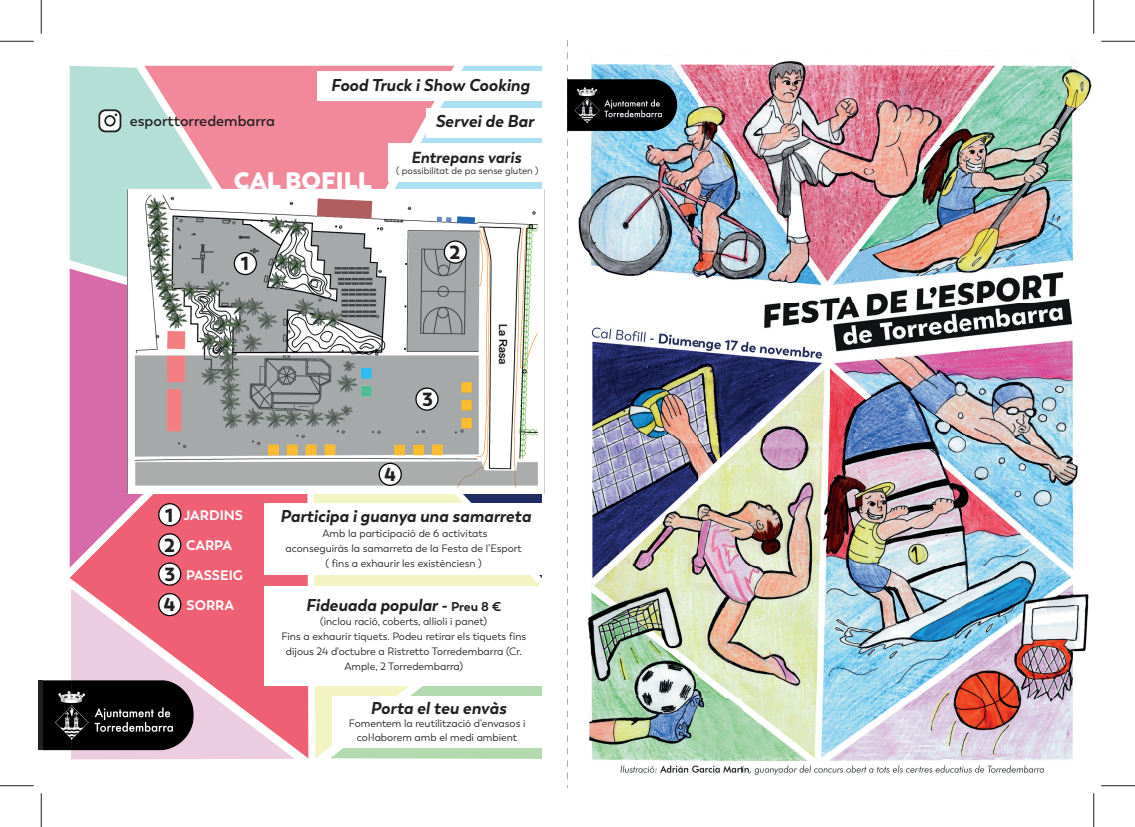
<style>
.page{position:relative;width:1135px;height:827px;background:#fff}
.page>*{position:absolute;margin:0;border:0;box-sizing:border-box;transform-origin:0 0}
.t1{font:800 23.75px "Boston";color:#fff}
.t2{font:900 19px/29.5px "Boston";color:#231f20;text-align:justify}
.t3{font:italic 700 17px/36.2px "Boston";color:#231f20;text-align:right}
.t4{font:italic 700 16px "Boston";color:#231f20}
.t5{font:600 15px "Boston";color:#231f20}
.t6{font:700 13.75px "Boston";color:#fff}
.t7{font:10.62px/14.9px "Boston";color:#231f20;text-align:center}
.t8{font:9.62px "Boston";color:#231f20}
.s1{font-style:normal;font-size:12.75px}
</style>
<div class="page">
<svg style="left:454px;top:66px;width:88px;height:123px;background:#b2e2f5"></svg>
<svg style="left:301px;top:66px;width:153px;height:123px;background:#ee94a5"></svg>
<svg style="left:70px;top:66px;width:231px;height:202px;background:#d2b9bd"></svg>
<svg style="left:70px;top:268px;width:57px;height:72px;background:#d97bb2"></svg>
<svg style="left:70px;top:340px;width:238px;height:418px;background:#e66a8f"></svg>
<svg style="left:71px;top:589px;width:224px;height:170px;background:#ef99ac"></svg>
<svg style="left:314px;top:494px;width:226px;height:264px;background:#f2f4c5"></svg>
<svg style="left:330px;top:686px;width:212px;height:73px;background:#c3e1b7"></svg>
<svg style="left:316px;top:494px;width:226px;height:84px;background:#bec2ab"></svg>
<svg style="left:128px;top:189px;width:417px;height:305px"></svg>
<svg style="left:332px;top:473px;width:17px;height:10px"></svg>
<svg style="left:158px;top:503px;width:23px;height:23px"></svg>
<svg style="left:158px;top:533px;width:23px;height:23px"></svg>
<svg style="left:158px;top:562px;width:23px;height:23px"></svg>
<svg style="left:158px;top:593px;width:23px;height:23px"></svg>
<svg style="left:234px;top:252px;width:23px;height:23px"></svg>
<svg style="left:444px;top:240px;width:23px;height:24px"></svg>
<svg style="left:415px;top:387px;width:24px;height:24px"></svg>
<svg style="left:364px;top:462px;width:38px;height:24px"></svg>
<img style="left:568px;top:55px;width:524px;height:720px">
<div style="left:317px;top:72px;width:227px;height:29px;background:#fff"></div>
<div style="left:427px;top:108px;width:117px;height:29px;background:#fff"></div>
<div style="left:389px;top:143px;width:155px;height:39px;background:#fff"></div>
<div style="left:264px;top:503px;width:280px;height:72px;background:#fff"></div>
<div style="left:264px;top:586px;width:280px;height:100px;background:#fff"></div>
<div style="left:333px;top:696px;width:209px;height:52px;background:#fff"></div>
<img style="left:43px;top:680px;width:28px;height:70px">
<img style="left:71px;top:680px;width:123px;height:70px">
<svg style="left:98px;top:109px;width:23px;height:23px"></svg>
<div style="left:106px;top:117px;width:8px;height:8px;background:#fff;border-radius:50%"></div>
<hr style="left:39px;top:680px;width:4px;height:70px;background:#231f20">
<svg style="left:567px;top:40px;width:1px;height:748px"></svg>
<hr style="left:0;top:41px;width:34px;height:1px;background:#231f20">
<hr style="left:1101px;top:41px;width:34px;height:1px;background:#231f20">
<hr style="left:0;top:785px;width:34px;height:1px;background:#231f20">
<hr style="left:1101px;top:785px;width:34px;height:1px;background:#231f20">
<hr style="left:41px;top:0;width:1px;height:34px;background:#231f20">
<hr style="left:41px;top:793px;width:1px;height:34px;background:#231f20">
<hr style="left:1093px;top:0;width:1px;height:34px;background:#231f20">
<hr style="left:1093px;top:793px;width:1px;height:34px;background:#231f20">
<h3 class="t3" style="left:331px;top:67px;width:205px">Food Truck i Show Cooking<br>Servei de Bar</h3>
<h3 class="t4" style="left:411px;top:147px;width:112px">Entrepans varis</h3>
<p class="t8" style="left:396px;top:164px;width:144px">( possibilitat de pa sense gluten )</p>
<h3 class="t5" style="left:130px;top:112px;width:147px">esporttorredembarra</h3>
<h1 class="t1" style="left:234px;top:165px;width:139px">CAL BOFILL</h1>
<h2 class="t2" style="left:241px;top:249px;width:10px">1</h2>
<h2 class="t2" style="left:449px;top:238px;width:12px">2</h2>
<h2 class="t2" style="left:164px;top:500px;width:13px">1<br>2<br>3</h2>
<h2 class="t2" style="left:164px;top:590px;width:13px">4</h2>
<p class="t6" style="left:169px;top:507px;width:76px">1. JARDINS</p>
<p class="t6" style="left:169px;top:537px;width:65px">2. CARPA</p>
<p class="t6" style="left:169px;top:567px;width:76px">3. PASSEIG</p>
<p class="t6" style="left:169px;top:597px;width:67px">4. SORRA</p>
<h2 class="t2" style="left:384px;top:460px;width:13px">4</h2>
<h2 class="t2" style="left:422px;top:385px;width:12px">3</h2>
<h3 class="t3" style="left:280px;top:498px;width:252px">Participa i guanya una samarreta</h3>
<p class="t7" style="left:286px;top:526px;width:238px">Amb la participació de 6 activitats<br>aconseguiràs la samarreta de la Festa de l’Esport ( fins a exhaurir les existènciesn )</p>
<h3 class="t3" style="left:306px;top:586px;width:197px">Fideuada popular - <span class="s1">Preu 8 €</span></h3>
<p class="t7" style="left:281px;top:614px;width:246px">(inclou ració, coberts, allioli i panet)<br>Fins a exhaurir tiquets. Podeu retirar els tiquets fins dijous 24 d'octubre a Ristretto Torredembarra (Cr.<br>Ample, 2 Torredembarra)</p>
<h3 class="t3" style="left:371px;top:690px;width:137px">Porta el teu envàs</h3>
<p class="t7" style="left:349px;top:716px;width:178px;line-height:13.8px">Fomentem la reutilització d'envasos i col·laborem amb el medi ambient</p>
</div>
